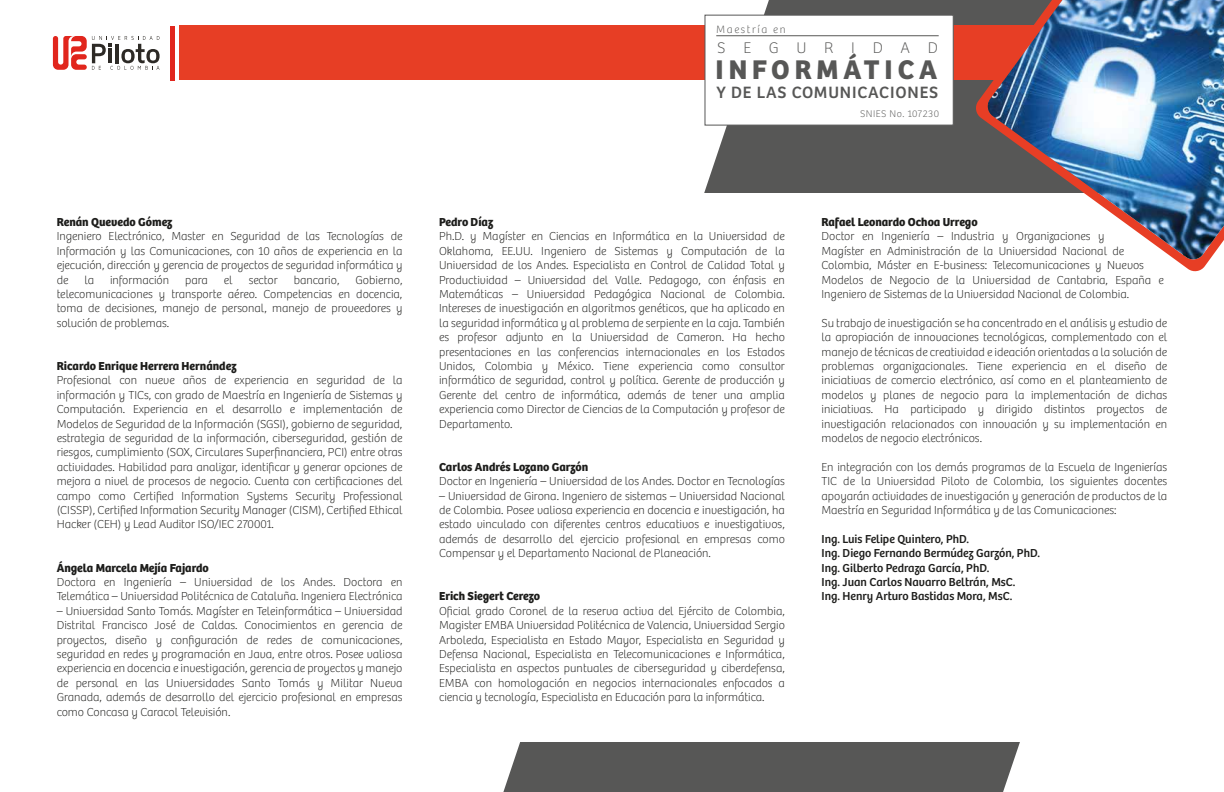
<style>
.page{position:relative;width:1224px;height:792px;background:#fff}
.page>*{position:absolute;margin:0;border:0;box-sizing:border-box;transform-origin:0 0}
.t1{font:700 28px "Bree";letter-spacing:.175em;color:#575756}
.t2{font:17px "Bree";letter-spacing:.05em;color:#575756}
.t3{font:100 16px "Bree";letter-spacing:1.115em;color:#575756}
.t4{font:100 12px/14.4px "Bree";color:#1d1d1b;text-align:justify}
.t5{font:12px/14.4px "Bree";color:#1d1d1b}
.t6{font:700 12px "Bree";color:#1d1d1b}
.t7{font:100 11px "Bree";letter-spacing:.15em;color:#575756}
.t8{font:100 10px "Bree";letter-spacing:.05em;color:#575756}
</style>
<div class="page">
<svg style="left:503px;top:0;width:517px;height:792px;fill:#575756"></svg>
<div style="left:499px;top:193px;width:684px;height:549px;background:#fff"></div>
<div style="left:179px;top:25px;width:1045px;height:55px;background:#e73e25"></div>
<svg style="left:53px;top:36px;width:107px;height:34px"></svg>
<div style="left:170px;top:26px;width:5px;height:54px;background:#e1261d"></div>
<svg style="left:974px;top:0;width:235px;height:272px"></svg>
<img style="left:986px;top:0;width:238px;height:261px">
<div style="left:705px;top:15px;width:248px;height:110px;background:#fff"></div>
<hr style="left:716px;top:35px;width:223px;height:1px;background:#575756">
<p class="t7" style="left:716px;top:23px;width:71px">Maestría en</p>
<h3 class="t3" style="left:717px;top:39px;width:223px">SEGURIDAD</h3>
<h1 class="t1" style="left:716px;top:52px;width:223px">INFORMÁTICA</h1>
<h2 class="t2" style="left:717px;top:82px;width:223px">Y DE LAS COMUNICACIONES</h2>
<p class="t8" style="left:860px;top:107px;width:81px">SNIES No. 107230</p>
<p class="t6" style="left:57px;top:214px;width:117px">Renán Quevedo Gómez</p>
<p class="t4" style="left:57px;top:229px;width:347px">Ingeniero Electrónico, Master en Seguridad de las Tecnologías de Información y las Comunicaciones, con 10 años de experiencia en la ejecución, dirección y gerencia de proyectos de seguridad informática y de</p>
<p class="t4" style="left:84px;top:273px;width:11px">la</p>
<p class="t4" style="left:110px;top:273px;width:61px">información</p>
<p class="t4" style="left:185px;top:273px;width:24px">para</p>
<p class="t4" style="left:224px;top:273px;width:10px">el</p>
<p class="t4" style="left:249px;top:273px;width:31px">sector</p>
<p class="t4" style="left:294px;top:273px;width:47px">bancario,</p>
<p class="t4" style="left:57px;top:273px;width:347px;text-indent:299px">Gobierno, telecomunicaciones y transporte aéreo. Competencias en docencia, toma de decisiones, manejo de personal, manejo de proveedores y solución de problemas.</p>
<p class="t6" style="left:57px;top:358px;width:181px">Ricardo Enrique Herrera Hernández</p>
<p class="t4" style="left:57px;top:373px;width:347px">Profesional con nueve años de experiencia en seguridad de la información y TICs, con grado de Maestría en Ingeniería de Sistemas y Computación. Experiencia en el desarrollo e implementación de Modelos de Seguridad de la Información (SGSI), gobierno de seguridad, estrategia de seguridad de la información, ciberseguridad, gestión de riesgos, cumplimiento (SOX, Circulares Superfinanciera, PCI) entre otras actividades. Habilidad para analizar, identificar y generar opciones de mejora a nivel de procesos de negocio. Cuenta con certificaciones del campo como Certified Information Systems Security Professional (CISSP), Certified Information Security Manager (CISM), Certified Ethical Hacker (CEH) y Lead Auditor ISO/IEC 270001.</p>
<p class="t6" style="left:57px;top:560px;width:154px">Ángela Marcela Mejía Fajardo</p>
<p class="t4" style="left:57px;top:575px;width:347px">Doctora en Ingeniería – Universidad de los Andes. Doctora en<br>Telemática – Universidad Politécnica de Cataluña. Ingeniera Electrónica</p>
<p class="t4" style="left:57px;top:604px;width:347px">– Universidad Santo Tomás. Magíster en Teleinformática – Universidad Distrital Francisco José de Caldas. Conocimientos en gerencia de proyectos, diseño y configuración de redes de comunicaciones, seguridad en redes y programación en Java, entre otros. Posee valiosa experiencia en docencia e investigación, gerencia de proyectos y manejo de personal en las Universidades Santo Tomás y Militar Nueva Granada, además de desarrollo del ejercicio profesional en empresas como Concasa y Caracol Televisión.</p>
<p class="t6" style="left:439px;top:214px;width:56px">Pedro Díaz</p>
<p class="t4" style="left:439px;top:229px;width:347px">Ph.D. y Magíster en Ciencias en Informática en la Universidad de Oklahoma, EE.UU. Ingeniero de Sistemas y Computación de la Universidad de los Andes. Especialista en Control de Calidad Total y Productividad – Universidad del Valle. Pedagogo, con énfasis en Matemáticas – Universidad Pedagógica Nacional de Colombia.<br>Intereses de investigación en algoritmos genéticos, que ha aplicado en la seguridad informática y al problema de serpiente en la caja. También es profesor adjunto en la Universidad de Cameron. Ha hecho presentaciones en las conferencias internacionales en los Estados Unidos, Colombia y México. Tiene experiencia como consultor informático de seguridad, control y política. Gerente de producción y Gerente del centro de informática, además de tener una amplia experiencia como Director de Ciencias de la Computación y profesor de Departamento.</p>
<p class="t6" style="left:439px;top:459px;width:151px">Carlos Andrés Lozano Garzón</p>
<p class="t4" style="left:439px;top:474px;width:347px">Doctor en Ingeniería – Universidad de los Andes. Doctor en Tecnologías</p>
<p class="t4" style="left:439px;top:489px;width:347px">– Universidad de Girona. Ingeniero de sistemas – Universidad Nacional de Colombia. Posee valiosa experiencia en docencia e investigación, ha estado vinculado con diferentes centros educativos e investigativos, además de desarrollo del ejercicio profesional en empresas como Compensar y el Departamento Nacional de Planeación.</p>
<p class="t6" style="left:439px;top:589px;width:102px">Erich Siegert Cerezo</p>
<p class="t4" style="left:439px;top:604px;width:347px">Oficial grado Coronel de la reserva activa del Ejército de Colombia, Magister EMBA Universidad Politécnica de Valencia, Universidad Sergio Arboleda, Especialista en Estado Mayor, Especialista en Seguridad y Defensa Nacional, Especialista en Telecomunicaciones e Informática, Especialista en aspectos puntuales de ciberseguridad y ciberdefensa, EMBA con homologación en negocios internacionales enfocados a ciencia y tecnología, Especialista en Educación para la informática.</p>
<p class="t6" style="left:821px;top:214px;width:158px">Rafael Leonardo Ochoa Urrego</p>
<p class="t4" style="left:821px;top:229px;width:344px;text-align:left">Doctor en Ingeniería – Industria y Organizaciones y<br>Magíster en Administración de la Universidad Nacional de Colombia, Máster en E-business: Telecomunicaciones y Nuevos Modelos de Negocio de la Universidad de Cantabria, España e Ingeniero de Sistemas de la Universidad Nacional de Colombia.</p>
<p class="t4" style="left:821px;top:316px;width:347px">Su trabajo de investigación se ha concentrado en el análisis y estudio de la apropiación de innovaciones tecnológicas, complementado con el manejo de técnicas de creatividad e ideación orientadas a la solución de problemas organizacionales. Tiene experiencia en el diseño de iniciativas de comercio electrónico, así como en el planteamiento de modelos y planes de negocio para la implementación de dichas iniciativas. Ha participado y dirigido distintos proyectos de investigación relacionados con innovación y su implementación en modelos de negocio electrónicos.</p>
<p class="t4" style="left:821px;top:460px;width:347px">En integración con los demás programas de la Escuela de Ingenierías TIC de la Universidad Piloto de Colombia, los siguientes docentes apoyarán actividades de investigación y generación de productos de la Maestría en Seguridad Informática y de las Comunicaciones:</p>
<p class="t5" style="left:821px;top:532px;width:220px">Ing. Luis Felipe Quintero, PhD.<br>Ing. Diego Fernando Bermúdez Garzón, PhD.<br>Ing. Gilberto Pedraza García, PhD.<br>Ing. Juan Carlos Navarro Beltrán, MsC.<br>Ing. Henry Arturo Bastidas Mora, MsC.</p>
</div>
